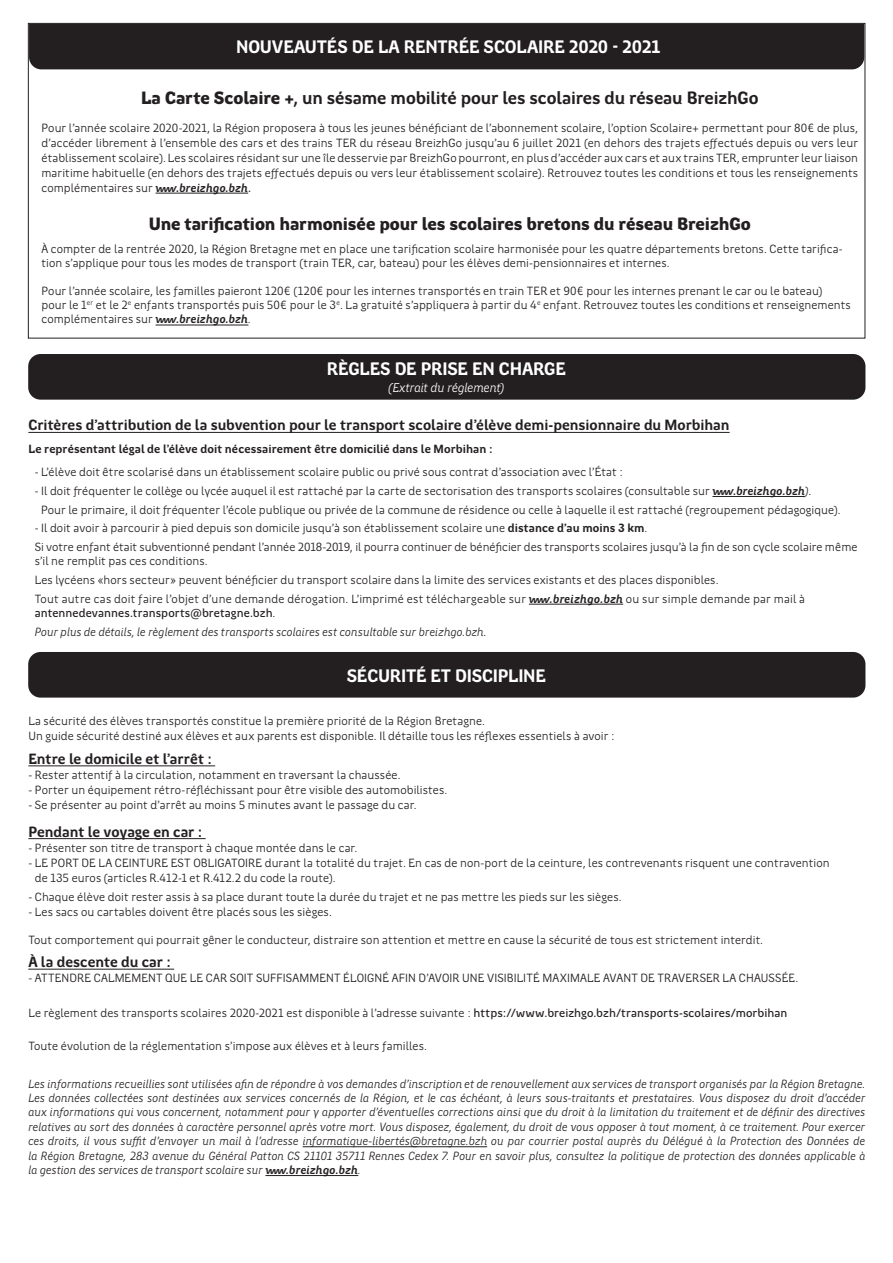
<style>
.page{position:relative;width:893px;height:1263px;background:#fff}
.page>*{position:absolute;margin:0;border:0;box-sizing:border-box;transform-origin:0 0}
.t1{font:700 18.3px "Region Bretagne New";letter-spacing:-.01em;color:#fff}
.t2{font:700 18px "Region Bretagne New";letter-spacing:-.01em;color:#231f20}
.t3{font:900 18px "Region Bretagne New";letter-spacing:-.01em;color:#231f20}
.t4{font:700 15px "Region Bretagne New";letter-spacing:-.005em;color:#231f20}
.t5{font:italic 13.05px "Region Bretagne New";letter-spacing:-.01em;color:#fff}
.t6{font:12px/15px "Region Bretagne New";letter-spacing:.005em;color:#231f20}
.t7{font:italic 12px/14.4px "Region Bretagne New";letter-spacing:.01em;color:#231f20;text-align:justify}
.t8{font:700 12px "Region Bretagne New";letter-spacing:.005em;color:#231f20}
.s1{font-weight:900}
.s2{font-weight:700;font-style:italic}
.s3{font-weight:500}
.s4{font-style:italic}
.s5{font-weight:700}
</style>
<div class="page">
<hr style="left:28px;top:432px;width:702px;height:1px;background:#231f20">
<hr style="left:712px;top:496px;width:93px;height:1px;background:#231f20">
<hr style="left:529px;top:604px;width:94px;height:1px;background:#231f20">
<hr style="left:28px;top:766px;width:187px;height:1px;background:#231f20">
<hr style="left:28px;top:838px;width:178px;height:1px;background:#231f20">
<hr style="left:28px;top:969px;width:146px;height:1px;background:#231f20">
<hr style="left:303px;top:1146px;width:184px;height:1px;background:#231f20">
<hr style="left:265px;top:1175px;width:93px;height:1px;background:#231f20">
<div style="left:28px;top:354px;width:837px;height:46px;background:#231f20;border-radius:12px"></div>
<div style="left:28px;top:652px;width:837px;height:46px;background:#231f20;border-radius:12px"></div>
<hr style="left:156px;top:193px;width:92px;height:1px;background:#231f20">
<hr style="left:156px;top:325px;width:92px;height:1px;background:#231f20">
<div style="left:30px;top:25px;width:833px;height:44px;background:#231f20"></div>
<p class="t1" style="left:236px;top:37px;width:426px">NOUVEAUTÉS DE LA RENTRÉE SCOLAIRE 2020 - 2021</p>
<p class="t2" style="left:141px;top:88px;width:619px"><span class="s1">La Carte Scolaire +</span>, un sésame mobilité pour les scolaires du réseau BreizhGo</p>
<p class="t6" style="left:41px;top:120px;width:818px;text-align:justify">Pour l’année scolaire 2020-2021, la Région proposera à tous les jeunes bénéficiant de l’abonnement scolaire, l’option Scolaire+ permettant pour 80€ de plus, d’accéder librement à l’ensemble des cars et des trains TER du réseau BreizhGo jusqu’au 6 juillet 2021 (en dehors des trajets effectués depuis ou vers leur établissement scolaire). Les scolaires résidant sur une île desservie par BreizhGo pourront, en plus d’accéder aux cars et aux trains TER, emprunter leur liaison maritime habituelle (en dehors des trajets effectués depuis ou vers leur établissement scolaire). Retrouvez toutes les conditions et tous les renseignements complémentaires sur <span class="s2">www.breizhgo.bzh</span><span class="s3">.</span></p>
<p class="t3" style="left:149px;top:214px;width:604px">Une tarification harmonisée pour les scolaires bretons du réseau BreizhGo</p>
<p class="t6" style="left:41px;top:242px;width:803px;line-height:14.4px">À compter de la rentrée 2020, la Région Bretagne met en place une tarification scolaire harmonisée pour les quatre départements bretons. Cette tarifica&shy;tion s’applique pour tous les modes de transport (train TER, car, bateau) pour les élèves demi-pensionnaires et internes.</p>
<p class="t6" style="left:41px;top:284px;width:811px;line-height:14.4px">Pour l’année scolaire, les familles paieront 120€ (120€ pour les internes transportés en train TER et 90€ pour les internes prenant le car ou le bateau)<br>pour le 1<sup>er</sup> et le 2<sup>e</sup> enfants transportés puis 50€ pour le 3<sup>e</sup>. La gratuité s’appliquera à partir du 4<sup>e</sup> enfant. Retrouvez toutes les conditions et renseignements complémentaires sur <span class="s2">www.breizhgo.bzh</span><span class="s4">.</span></p>
<p class="t1" style="left:327px;top:359px;width:241px">RÈGLES DE PRISE EN CHARGE</p>
<p class="t5" style="left:388px;top:380px;width:117px">(Extrait du réglement)</p>
<p class="t4" style="left:28px;top:417px;width:703px">Critères d’attribution de la subvention pour le transport scolaire d’élève demi-pensionnaire du Morbihan</p>
<p class="t8" style="left:28px;top:443px;width:466px">Le représentant légal de l’élève doit nécessairement être domicilié dans le Morbihan :</p>
<p class="t6" style="left:35px;top:465px;width:590px">- L’élève doit être scolarisé dans un établissement scolaire public ou privé sous contrat d’association avec l’État :</p>
<p class="t6" style="left:35px;top:484px;width:778px">- Il doit fréquenter le collège ou lycée auquel il est rattaché par la carte de sectorisation des transports scolaires (consultable sur <span class="s2">www.breizhgo.bzh</span><span class="s4">)</span>.</p>
<p class="t6" style="left:41px;top:502px;width:801px">Pour le primaire, il doit fréquenter l’école publique ou privée de la commune de résidence ou celle à laquelle il est rattaché (regroupement pédagogique).</p>
<p class="t6" style="left:35px;top:521px;width:614px">- Il doit avoir à parcourir à pied depuis son domicile jusqu’à son établissement scolaire une <span class="s5">distance d’au moins 3 km</span>.</p>
<p class="t6" style="left:35px;top:540px;width:824px;line-height:14.4px">Si votre enfant était subventionné pendant l’année 2018-2019, il pourra continuer de bénéficier des transports scolaires jusqu’à la fin de son cycle scolaire même s’il ne remplit pas ces conditions.</p>
<p class="t6" style="left:35px;top:573px;width:685px">Les lycéens «hors secteur» peuvent bénéficier du transport scolaire dans la limite des services existants et des places disponibles.</p>
<p class="t6" style="left:35px;top:591px;width:772px;line-height:14.4px">Tout autre cas doit faire l’objet d’une demande dérogation. L’imprimé est téléchargeable sur <span class="s2">www.breizhgo.bzh</span> ou sur simple demande par mail à <span class="s3">antennedevannes.transports@bretagne.bzh</span>.</p>
<p class="t7" style="left:35px;top:625px;width:453px">Pour plus de détails, le règlement des transports scolaires est consultable sur breizhgo.bzh.</p>
<p class="t1" style="left:347px;top:665px;width:201px">SÉCURITÉ ET DISCIPLINE</p>
<p class="t6" style="left:28px;top:714px;width:588px">La sécurité des élèves transportés constitue la première priorité de la Région Bretagne.<br>Un guide sécurité destiné aux élèves et aux parents est disponible. Il détaille tous les réflexes essentiels à avoir :</p>
<p class="t4" style="left:28px;top:750px;width:185px">Entre le domicile et l’arrêt :</p>
<p class="t6" style="left:28px;top:767px;width:374px">- Rester attentif à la circulation, notamment en traversant la chaussée.</p>
<p class="t6" style="left:28px;top:782px;width:421px">- Porter un équipement rétro-réfléchissant pour être visible des automobilistes.</p>
<p class="t6" style="left:28px;top:797px;width:390px">- Se présenter au point d’arrêt au moins 5 minutes avant le passage du car.</p>
<p class="t4" style="left:28px;top:823px;width:175px">Pendant le voyage en car :</p>
<p class="t6" style="left:28px;top:840px;width:331px">- Présenter son titre de transport à chaque montée dans le car.</p>
<p class="t6" style="left:35px;top:855px;width:796px;text-indent:-7px">- LE PORT DE LA CEINTURE EST OBLIGATOIRE durant la totalité du trajet. En cas de non-port de la ceinture, les contrevenants risquent une contravention de 135 euros (articles R.412-1 et R.412.2 du code la route).</p>
<p class="t6" style="left:28px;top:889px;width:595px">- Chaque élève doit rester assis à sa place durant toute la durée du trajet et ne pas mettre les pieds sur les sièges.</p>
<p class="t6" style="left:28px;top:904px;width:305px">- Les sacs ou cartables doivent être placés sous les sièges.</p>
<p class="t6" style="left:28px;top:932px;width:736px">Tout comportement qui pourrait gêner le conducteur, distraire son attention et mettre en cause la sécurité de tous est strictement interdit.</p>
<p class="t4" style="left:28px;top:954px;width:144px">À la descente du car :</p>
<p class="t6" style="left:28px;top:971px;width:771px">- ATTENDRE CALMEMENT QUE LE CAR SOIT SUFFISAMMENT ÉLOIGNÉ AFIN D’AVOIR UNE VISIBILITÉ MAXIMALE AVANT DE TRAVERSER LA CHAUSSÉE.</p>
<p class="t6" style="left:28px;top:1006px;width:761px">Le règlement des transports scolaires 2020-2021 est disponible à l’adresse suivante : <span class="s3">https://www.breizhgo.bzh/transports-scolaires/morbihan</span></p>
<p class="t6" style="left:28px;top:1039px;width:400px">Toute évolution de la réglementation s’impose aux élèves et à leurs familles.</p>
<p class="t7" style="left:28px;top:1076px;width:839px">Les informations recueillies sont utilisées afin de répondre à vos demandes d’inscription et de renouvellement aux services de transport organisés par la Région Bretagne.<br>Les données collectées sont destinées aux services concernés de la Région, et le cas échéant, à leurs sous-traitants et prestataires. Vous disposez du droit d’accéder aux informations qui vous concernent, notamment pour y apporter d’éventuelles corrections ainsi que du droit à la limitation du traitement et de définir des directives relatives au sort des données à caractère personnel après votre mort. Vous disposez, également, du droit de vous opposer à tout moment, à ce traitement. Pour exercer ces droits, il vous suffit d’envoyer un mail à l’adresse informatique-libertés@bretagne.bzh ou par courrier postal auprès du Délégué à la Protection des Données de la Région Bretagne, 283 avenue du Général Patton CS 21101 35711 Rennes Cedex 7. Pour en savoir plus, consultez la politique de protection des données applicable à la gestion des services de transport scolaire sur <span class="s5">www.breizhgo.bzh</span>.</p>
</div>
